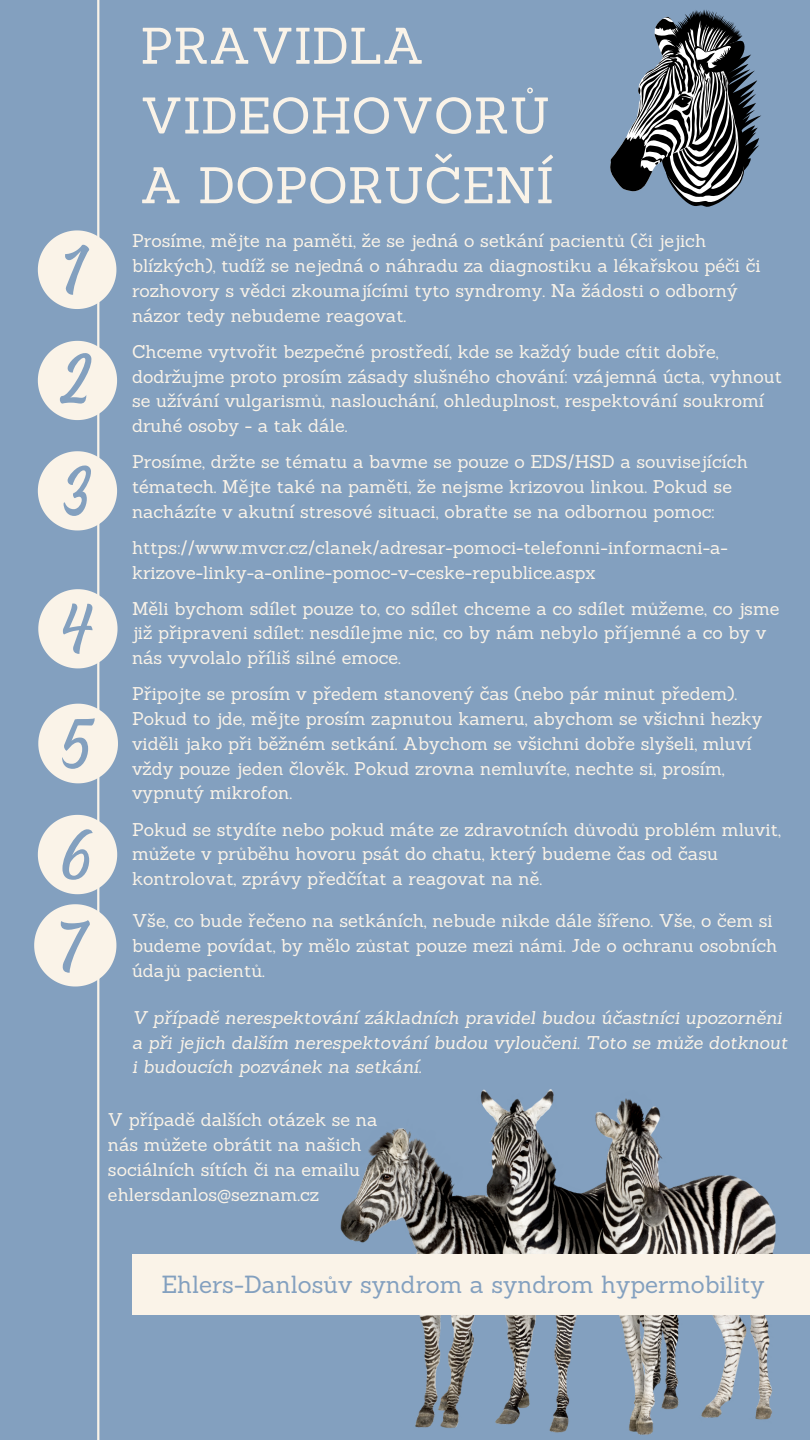
<style>
.page{position:relative;width:810px;height:1440px;background:#83a0bf}
.page>*{position:absolute;margin:0;border:0;box-sizing:border-box;transform-origin:0 0}
.t1{font:50.1px/69.8px "Sanchez";color:#faf3e8}
.t2{font:24.2px "Sanchez";color:#83a0bf}
.t3{font:18px/24.8px "Sanchez";color:#faf3e8}
.t4{font:italic 18px/24.8px "Sanchez";color:#faf3e8}
</style>
<div class="page">
<hr style="left:97px;top:0;width:2px;height:1440px;background:#faf3e8">
<img style="left:329px;top:1089px;width:465px;height:346px">
<div style="left:132px;top:1254px;width:678px;height:60px;background:#faf3e8"></div>
<svg style="left:610px;top:10px;width:151px;height:197px"></svg>
<svg style="left:38px;top:230px;width:78px;height:79px"></svg>
<svg style="left:38px;top:341px;width:79px;height:79px"></svg>
<svg style="left:38px;top:451px;width:79px;height:79px"></svg>
<svg style="left:38px;top:589px;width:80px;height:79px"></svg>
<svg style="left:38px;top:704px;width:80px;height:79px"></svg>
<svg style="left:38px;top:815px;width:79px;height:79px"></svg>
<svg style="left:34px;top:904px;width:82px;height:83px"></svg>
<p class="t1" style="left:140px;top:11px;width:417px">PRAVIDLA<br>VIDEOHOVORŮ<br>A DOPORUČENÍ</p>
<p class="t3" style="left:132px;top:228px;width:630px">Prosíme, mějte na paměti, že se jedná o setkání pacientů (či jejich blízkých), tudíž se nejedná o náhradu za diagnostiku a lékařskou péči či rozhovory s vědci zkoumajícími tyto syndromy. Na žádosti o odborný názor tedy nebudeme reagovat.</p>
<p class="t3" style="left:132px;top:339px;width:651px">Chceme vytvořit bezpečné prostředí, kde se každý bude cítit dobře, dodržujme proto prosím zásady slušného chování: vzájemná úcta, vyhnout se užívání vulgarismů, naslouchání, ohleduplnost, respektování soukromí druhé osoby - a tak dále.</p>
<p class="t3" style="left:132px;top:449px;width:617px">Prosíme, držte se tématu a bavme se pouze o EDS/HSD a souvisejících tématech. Mějte také na paměti, že nejsme krizovou linkou. Pokud se nacházíte v akutní stresové situaci, obraťte se na odbornou pomoc:</p>
<p class="t3" style="left:132px;top:535px;width:598px">https://www.mvcr.cz/clanek/adresar-pomoci-telefonni-informacni-a&shy;krizove-linky-a-online-pomoc-v-ceske-republice.aspx</p>
<p class="t3" style="left:132px;top:596px;width:649px">Měli bychom sdílet pouze to, co sdílet chceme a co sdílet můžeme, co jsme již připraveni sdílet: nesdílejme nic, co by nám nebylo příjemné a co by v nás vyvolalo příliš silné emoce.</p>
<h1 class="t3" style="left:132px;top:681px;width:632px">Připojte se prosím v předem stanovený čas (nebo pár minut předem).<br>Pokud to jde, mějte prosím zapnutou kameru, abychom se všichni hezky viděli jako při běžném setkání. Abychom se všichni dobře slyšeli, mluví vždy pouze jeden člověk. Pokud zrovna nemluvíte, nechte si, prosím, vypnutý mikrofon.</h1>
<p class="t3" style="left:132px;top:817px;width:650px">Pokud se stydíte nebo pokud máte ze zdravotních důvodů problém mluvit, můžete v průběhu hovoru psát do chatu, který budeme čas od času kontrolovat, zprávy předčítat a reagovat na ně.</p>
<p class="t3" style="left:132px;top:908px;width:647px">Vše, co bude řečeno na setkáních, nebude nikde dále šířeno. Vše, o čem si budeme povídat, by mělo zůstat pouze mezi námi. Jde o ochranu osobních údajů pacientů.</p>
<p class="t4" style="left:132px;top:1005px;width:657px">V případě nerespektování základních pravidel budou účastníci upozorněni a při jejich dalším nerespektování budou vyloučeni. Toto se může dotknout i budoucích pozvánek na setkání.</p>
<p class="t3" style="left:108px;top:1107px;width:271px">V případě dalších otázek se na nás můžete obrátit na našich sociálních sítích či na emailu ehlersdanlos@seznam.cz</p>
<p class="t2" style="left:161px;top:1268px;width:605px">Ehlers-Danlosův syndrom a syndrom hypermobility</p>
</div>
